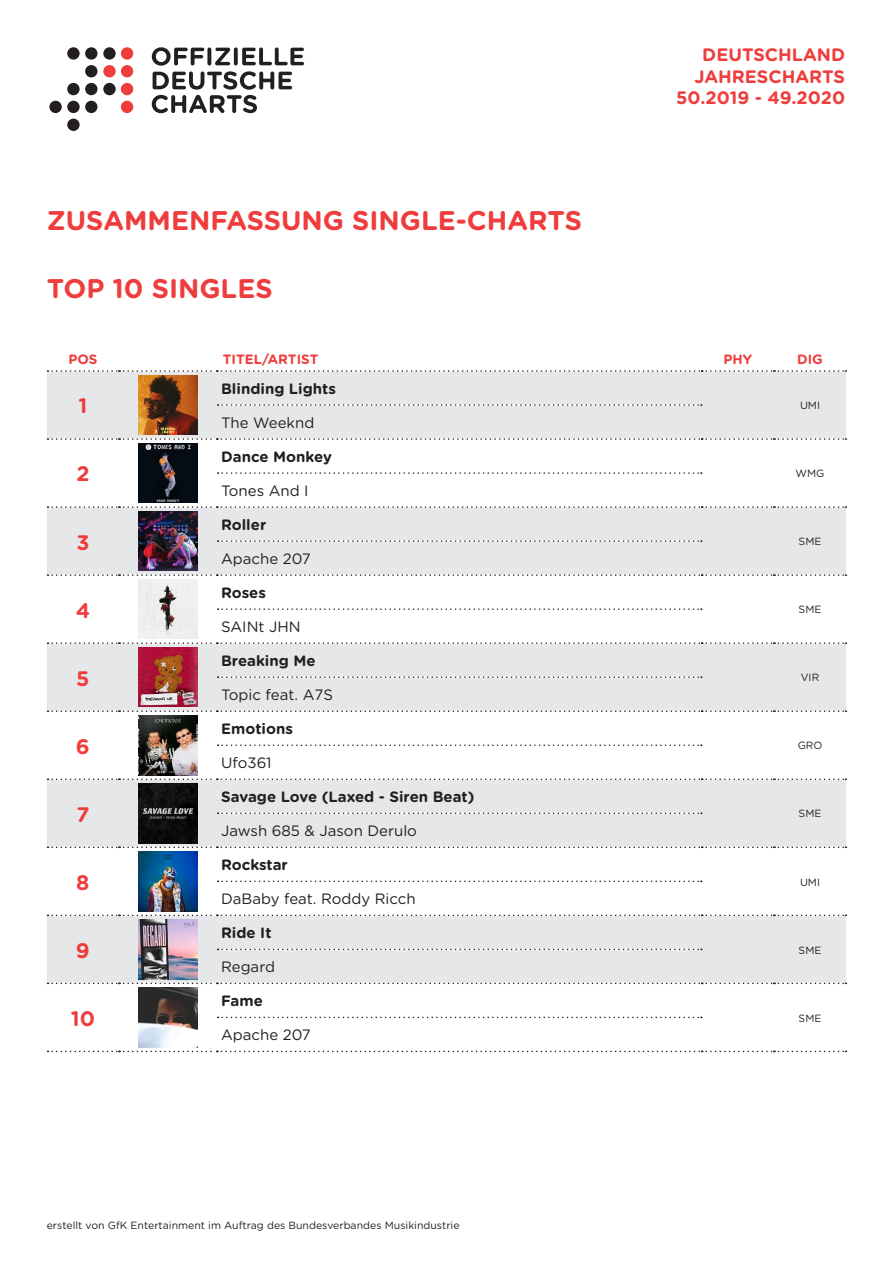
<style>
.page{position:relative;width:893px;height:1263px;background:#fff}
.page>*{position:absolute;margin:0;border:0;box-sizing:border-box;transform-origin:0 0}
.t1{font:700 27px "Gotham Rounded";color:#ee3d3c}
.t2{font:700 21px "Gotham Rounded";color:#ee3d3c}
.t3{font:700 18px/21.6px "Gotham Rounded";color:#ee3d3c;text-align:right}
.t4{font:15px "Gotham Rounded";color:#231f20}
.t5{font:700 15px "Gotham Rounded";color:#231f20}
.t6{font:700 13.5px "Gotham Rounded";color:#ee3d3c}
.t7{font:10.5px "Gotham Rounded";color:#231f20}
</style>
<div class="page">
<svg style="left:152px;top:47px;width:152px;height:66px"></svg>
<div style="left:121px;top:47px;width:12px;height:13px;background:#ee3d3c;border-radius:50%"></div>
<svg style="left:103px;top:47px;width:13px;height:13px"></svg>
<div style="left:85px;top:47px;width:12px;height:13px;background:#231f20;border-radius:50%"></div>
<svg style="left:67px;top:47px;width:13px;height:13px"></svg>
<div style="left:121px;top:65px;width:12px;height:12px;background:#ee3d3c;border-radius:50%"></div>
<div style="left:103px;top:65px;width:13px;height:12px;background:#ee3d3c;border-radius:50%"></div>
<div style="left:85px;top:65px;width:12px;height:12px;background:#231f20;border-radius:50%"></div>
<div style="left:121px;top:83px;width:12px;height:12px;background:#ee3d3c;border-radius:50%"></div>
<div style="left:103px;top:83px;width:13px;height:12px;background:#231f20;border-radius:50%"></div>
<div style="left:85px;top:83px;width:12px;height:12px;background:#231f20;border-radius:50%"></div>
<div style="left:67px;top:83px;width:13px;height:12px;background:#231f20;border-radius:50%"></div>
<div style="left:121px;top:101px;width:12px;height:12px;background:#ee3d3c;border-radius:50%"></div>
<div style="left:85px;top:101px;width:12px;height:12px;background:#231f20;border-radius:50%"></div>
<div style="left:67px;top:101px;width:13px;height:12px;background:#231f20;border-radius:50%"></div>
<div style="left:49px;top:101px;width:13px;height:12px;background:#231f20;border-radius:50%"></div>
<div style="left:67px;top:119px;width:13px;height:12px;background:#231f20;border-radius:50%"></div>
<div style="left:47px;top:371px;width:799px;height:68px;background:#e6e7e9"></div>
<svg style="left:47px;top:439px;width:799px;height:612px"></svg>
<svg style="left:218px;top:404px;width:484px;height:2px"></svg>
<svg style="left:48px;top:438px;width:798px;height:2px"></svg>
<svg style="left:218px;top:472px;width:484px;height:2px"></svg>
<svg style="left:48px;top:506px;width:798px;height:2px"></svg>
<svg style="left:218px;top:540px;width:484px;height:2px"></svg>
<svg style="left:48px;top:574px;width:798px;height:2px"></svg>
<svg style="left:218px;top:608px;width:484px;height:2px"></svg>
<svg style="left:48px;top:642px;width:798px;height:2px"></svg>
<svg style="left:218px;top:676px;width:484px;height:2px"></svg>
<svg style="left:218px;top:744px;width:484px;height:2px"></svg>
<svg style="left:218px;top:812px;width:484px;height:2px"></svg>
<svg style="left:218px;top:880px;width:484px;height:2px"></svg>
<svg style="left:218px;top:949px;width:484px;height:1px"></svg>
<svg style="left:218px;top:1017px;width:484px;height:1px"></svg>
<svg style="left:48px;top:370px;width:798px;height:2px"></svg>
<svg style="left:48px;top:710px;width:798px;height:2px"></svg>
<svg style="left:48px;top:778px;width:798px;height:2px"></svg>
<svg style="left:48px;top:846px;width:798px;height:2px"></svg>
<svg style="left:48px;top:914px;width:798px;height:2px"></svg>
<svg style="left:48px;top:983px;width:798px;height:1px"></svg>
<svg style="left:48px;top:1051px;width:798px;height:1px"></svg>
<img style="left:138px;top:715px;width:60px;height:60px">
<img style="left:138px;top:783px;width:60px;height:60px">
<img style="left:138px;top:851px;width:60px;height:60px">
<img style="left:138px;top:919px;width:60px;height:60px">
<img style="left:138px;top:988px;width:60px;height:59px">
<img style="left:138px;top:375px;width:60px;height:59px">
<img style="left:138px;top:443px;width:60px;height:60px">
<img style="left:138px;top:511px;width:60px;height:60px">
<img style="left:138px;top:579px;width:60px;height:60px">
<img style="left:138px;top:647px;width:60px;height:60px">
<h1 class="t1" style="left:47px;top:201px;width:537px">ZUSAMMENFASSUNG SINGLE-CHARTS</h1>
<h1 class="t1" style="left:47px;top:269px;width:227px">TOP 10 SINGLES</h1>
<p class="t3" style="left:676px;top:43px;width:170px">DEUTSCHLAND<br>JAHRESCHARTS<br>50.2019 - 49.2020</p>
<p class="t6" style="left:68px;top:350px;width:31px">POS</p>
<p class="t6" style="left:223px;top:350px;width:97px">TITEL/ARTIST</p>
<p class="t6" style="left:723px;top:350px;width:30px">PHY</p>
<p class="t6" style="left:797px;top:350px;width:27px">DIG</p>
<h2 class="t2" style="left:78px;top:391px;width:10px">1</h2>
<p class="t5" style="left:221px;top:378px;width:116px">Blinding Lights</p>
<p class="t7" style="left:800px;top:398px;width:22px">UMI</p>
<p class="t4" style="left:221px;top:412px;width:95px">The Weeknd</p>
<h2 class="t2" style="left:76px;top:459px;width:15px">2</h2>
<h2 class="t2" style="left:76px;top:527px;width:15px">3</h2>
<h2 class="t2" style="left:76px;top:595px;width:16px">4</h2>
<h2 class="t2" style="left:76px;top:663px;width:15px">5</h2>
<h2 class="t2" style="left:76px;top:731px;width:15px">6</h2>
<h2 class="t2" style="left:76px;top:799px;width:14px">7</h2>
<h2 class="t2" style="left:76px;top:867px;width:15px">8</h2>
<h2 class="t2" style="left:76px;top:935px;width:15px">9</h2>
<h2 class="t2" style="left:71px;top:1003px;width:26px">10</h2>
<p class="t5" style="left:221px;top:446px;width:112px">Dance Monkey</p>
<p class="t4" style="left:221px;top:480px;width:89px">Tones And I</p>
<p class="t5" style="left:221px;top:514px;width:47px">Roller</p>
<p class="t4" style="left:221px;top:548px;width:91px">Apache 207</p>
<p class="t5" style="left:221px;top:582px;width:46px">Roses</p>
<p class="t4" style="left:221px;top:617px;width:81px">SAINt JHN</p>
<p class="t5" style="left:221px;top:650px;width:96px">Breaking Me</p>
<p class="t4" style="left:221px;top:685px;width:113px">Topic feat. A7S</p>
<p class="t5" style="left:221px;top:718px;width:73px">Emotions</p>
<p class="t4" style="left:221px;top:753px;width:52px">Ufo361</p>
<p class="t5" style="left:221px;top:786px;width:255px">Savage Love (Laxed - Siren Beat)</p>
<p class="t4" style="left:221px;top:821px;width:197px">Jawsh 685 &amp; Jason Derulo</p>
<p class="t5" style="left:221px;top:854px;width:68px">Rockstar</p>
<p class="t4" style="left:221px;top:889px;width:196px">DaBaby feat. Roddy Ricch</p>
<p class="t5" style="left:221px;top:922px;width:52px">Ride It</p>
<p class="t4" style="left:221px;top:957px;width:55px">Regard</p>
<p class="t5" style="left:221px;top:990px;width:43px">Fame</p>
<p class="t4" style="left:221px;top:1025px;width:91px">Apache 207</p>
<p class="t7" style="left:47px;top:1218px;width:414px">erstellt von GfK Entertainment im Auftrag des Bundesverbandes Musikindustrie</p>
<p class="t7" style="left:796px;top:466px;width:30px">WMG</p>
<p class="t7" style="left:799px;top:534px;width:24px">SME</p>
<p class="t7" style="left:799px;top:602px;width:24px">SME</p>
<p class="t7" style="left:801px;top:670px;width:20px">VIR</p>
<p class="t7" style="left:798px;top:738px;width:26px">GRO</p>
<p class="t7" style="left:799px;top:806px;width:24px">SME</p>
<p class="t7" style="left:800px;top:875px;width:22px">UMI</p>
<p class="t7" style="left:799px;top:943px;width:24px">SME</p>
<p class="t7" style="left:799px;top:1011px;width:24px">SME</p>
</div>
